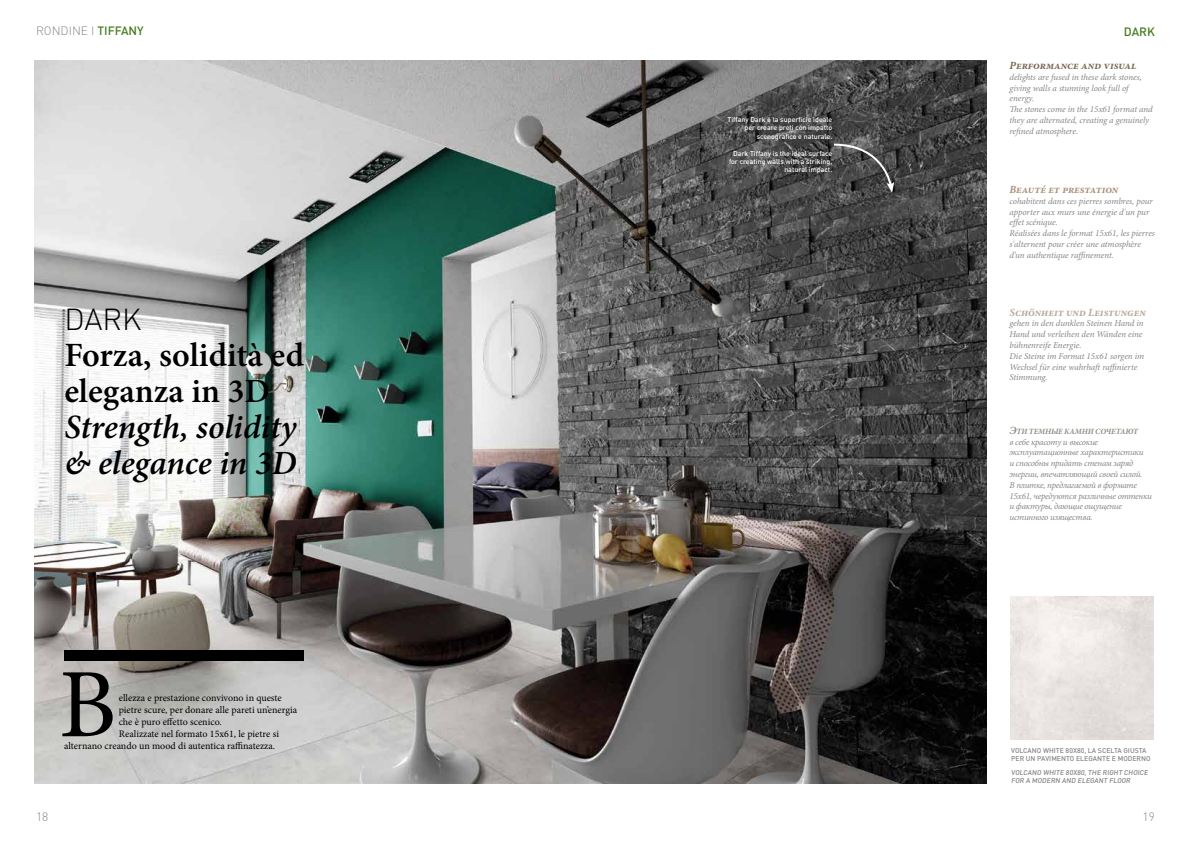
<style>
.page{position:relative;width:1191px;height:842px;background:#fff}
.page>*{position:absolute;margin:0;border:0;box-sizing:border-box;transform-origin:0 0}
.t1{font:italic 600 34px/36px "Minion Pro";letter-spacing:-.005em;color:#000}
.t2{font:600 34px/36px "Minion Pro";color:#000}
.t3{font:300 30px "DIN";color:#000}
.t4{font:300 12px "DIN";color:#878686}
.t5{font:500 12px "DIN";color:#457c1f}
.t6{font:italic 700 11px "Minion Pro";color:#b6a998}
.t7{font:italic 700 11px "Minion Pro";color:#796853}
.t8{font:italic 700 11px "Minion Pro";letter-spacing:-.01em;color:#a7927c}
.t9{font:10px "Minion Pro";color:#000}
.t10{font:italic 9px/10.8px "Minion Pro";letter-spacing:-.01em;color:#878686}
.t11{font:italic 700 8px "Minion Pro";letter-spacing:-.015em;color:#928d84}
.t12{font:500 7px/8.4px "DIN";color:#fff;text-align:right}
.t13{font:500 6.9px/8.3px "DIN";color:#878686}
.s1{font-weight:500;color:#457c1f}
.s2{font-size:11px}
</style>
<div class="page">
<img style="left:34px;top:61px;width:952px;height:723px">
<div style="left:64px;top:650px;width:239px;height:10px;background:#000"></div>
<svg style="left:832px;top:143px;width:62px;height:50px"></svg>
<svg style="left:62px;top:672px;width:51px;height:64px"></svg>
<h3 class="t4" style="left:36px;top:24px;width:109px">RONDINE I <span class="s1">TIFFANY</span></h3>
<h2 class="t3" style="left:64px;top:300px;width:79px">DARK</h2>
<h1 class="t2" style="left:64px;top:336px;width:241px">Forza, solidità ed eleganza in 3D</h1>
<h1 class="t1" style="left:64px;top:408px;width:234px">Strength, solidity &amp; elegance in 3D</h1>
<p class="t9" style="left:119px;top:691px;width:164px">ellezza e prestazione convivono in queste</p>
<p class="t9" style="left:119px;top:703px;width:180px">pietre scure, per donare alle pareti un’energia</p>
<p class="t9" style="left:119px;top:715px;width:104px">che è puro effetto scenico.</p>
<p class="t9" style="left:119px;top:727px;width:162px">Realizzate nel formato 15x61, le pietre si</p>
<p class="t9" style="left:64px;top:739px;width:212px">alternano creando un mood di autentica raffinatezza.</p>
<p class="t12" style="left:727px;top:115px;width:106px">Tiffany Dark è la superficie ideale per creare preti con impatto scenografico e naturale.</p>
<p class="t12" style="left:729px;top:149px;width:105px">Dark Tiffany is the ideal surface for creating walls with a striking, natural impact.</p>
<h3 class="t5" style="left:1123px;top:24px;width:33px">DARK</h3>
<p class="t7" style="left:1009px;top:58px;width:128px">Performance and visual</p>
<p class="t10" style="left:1009px;top:71px;width:145px">delights are fused in these dark stones, giving walls a stunning look full of energy.<br>The stones come in the 15x61 format and they are alternated, creating a genuinely refined atmosphere.</p>
<p class="t8" style="left:1009px;top:182px;width:110px">Beauté et prestation</p>
<p class="t10" style="left:1009px;top:196px;width:147px">cohabitent dans ces pierres sombres, pour apporter aux murs une énergie d'un pur effet scénique.<br>Réalisées dans le format 15x61, les pierres s'alternent pour créer une atmosphère d’un authentique raffinement.</p>
<p class="t6" style="left:1009px;top:304px;width:138px">Schönheit und Leistungen</p>
<p class="t10" style="left:1009px;top:318px;width:136px">gehen in den dunklen Steinen Hand in<br>Hand und verleihen den Wänden eine bühnenreife Energie.<br>Die Steine im Format 15x61 sorgen im<br>Wechsel für eine wahrhaft raffinierte<br>Stimmung.</p>
<p class="t11" style="left:1009px;top:425px;width:130px"><span class="s2">Э</span>ТИ ТЕМНЫЕ КАМНИ СОЧЕТАЮТ</p>
<p class="t10" style="left:1009px;top:436px;width:144px">в себе красоту и высокие эксплуатационные характеристики<br>и способны придать стенам заряд энергии, впечатляющий своей силой.<br>В плитке, предлагаемой в формате<br>15х61, чередуются различные оттенки и фактуры, дающие ощущение истинного изящества.</p>
<p class="t13" style="left:1011px;top:746px;width:141px">VOLCANO WHITE 80X80, LA SCELTA GIUSTA<br>PER UN PAVIMENTO ELEGANTE E MODERNO</p>
<p class="t13" style="left:1011px;top:768px;width:140px">VOLCANO WHITE 80X80, THE RIGHT CHOICE<br>FOR A MODERN AND ELEGANT FLOOR</p>
<h3 class="t4" style="left:36px;top:810px;width:14px">18</h3>
<h3 class="t4" style="left:1142px;top:810px;width:14px">19</h3>
</div>
